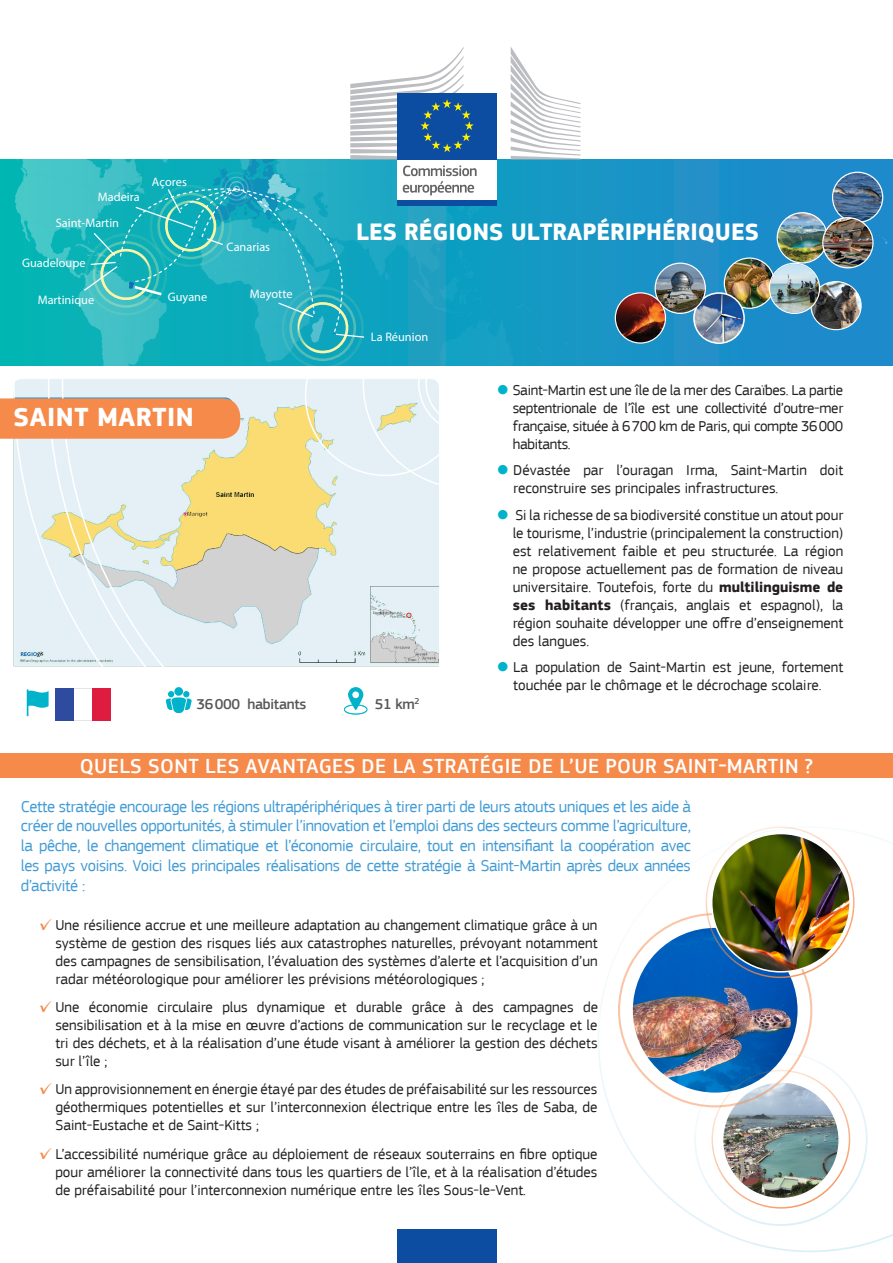
<style>
.page{position:relative;width:893px;height:1263px;background:#fff}
.page>*{position:absolute;margin:0;border:0;box-sizing:border-box;transform-origin:0 0}
.Lieu{font:700 27px "EC Square Sans Pro";letter-spacing:.02em;color:#fff}
.t1{font:700 24.6px "EC Square Sans Pro";color:#fff}
.Lieu-2{font:500 21px "EC Square Sans Pro";letter-spacing:.02em;color:#fff}
.t2{font:16.5px/19.8px "EC Square Sans Pro";letter-spacing:-.02em;color:#419bd5;text-align:justify}
.t3{font:15px/18px "EC Square Sans Pro";color:#231f20;text-align:justify}
.t4{font:500 15px "EC Square Sans Pro";letter-spacing:-.02em;color:#57585a}
.t5{font:12.3px "EC Square Sans Pro";color:#fff}
.s1{color:#00b3cb}
.s2{font-weight:700}
.s3{font-size:16.5px;color:#f68a4b}
</style>
<div class="page">
<svg style="left:13px;top:47px;width:498px;height:674px"></svg>
<div style="left:0;top:753px;width:893px;height:25px;background:#f68a4b"></div>
<img style="left:0;top:159px;width:654px;height:207px">
<div style="left:654px;top:159px;width:239px;height:207px;background:#1d8cca"></div>
<img style="left:833px;top:172px;width:50px;height:50px">
<div style="left:832px;top:172px;width:51px;height:51px;border:1px solid #fff;border-radius:50%"></div>
<img style="left:724px;top:258px;width:50px;height:50px;border-radius:25px">
<div style="left:724px;top:257px;width:51px;height:52px;border:1px solid #fff;border-radius:50%"></div>
<img style="left:777px;top:212px;width:50px;height:50px;border-radius:25px">
<div style="left:777px;top:212px;width:51px;height:51px;border:1px solid #fff;border-radius:50%"></div>
<img style="left:694px;top:293px;width:50px;height:50px;border-radius:25px">
<div style="left:693px;top:292px;width:52px;height:52px;border:2px solid #fff;border-radius:50%"></div>
<img style="left:811px;top:282px;width:50px;height:48px">
<div style="left:810px;top:281px;width:52px;height:49px;border:1px solid #fff;border-radius:50%"></div>
<img style="left:770px;top:264px;width:49px;height:49px;border-radius:24px">
<img style="left:655px;top:263px;width:50px;height:50px;border-radius:25px">
<div style="left:655px;top:263px;width:51px;height:51px;border:1px solid #fff;border-radius:50%"></div>
<img style="left:615px;top:293px;width:50px;height:50px;border-radius:25px">
<div style="left:615px;top:292px;width:51px;height:52px;border:1px solid #fff;border-radius:50%"></div>
<div style="left:769px;top:263px;width:51px;height:51px;border:1px solid #fff;border-radius:50%"></div>
<img style="left:823px;top:218px;width:50px;height:50px;border-radius:25px">
<div style="left:822px;top:217px;width:51px;height:51px;border:1px solid #fff;border-radius:50%"></div>
<div style="left:397px;top:157px;width:100px;height:45px;background:#fff"></div>
<div style="left:397px;top:93px;width:100px;height:66px;background:#0d4da1"></div>
<div style="left:397px;top:200px;width:100px;height:6px;background:#0d4da1"></div>
<svg style="left:511px;top:47px;width:70px;height:112px"></svg>
<svg style="left:83px;top:47px;width:394px;height:319px"></svg>
<div style="left:397px;top:1229px;width:100px;height:34px;background:#0d4da1"></div>
<img style="left:598px;top:829px;width:295px;height:423px">
<img style="left:712px;top:833px;width:138px;height:139px;border-radius:69px">
<div style="left:0;top:398px;width:240px;height:41px;background:#f68a4b"></div>
<div style="left:174px;top:687px;width:9px;height:9px;background:#00b3cb;border-radius:50%"></div>
<svg style="left:165px;top:691px;width:27px;height:22px"></svg>
<svg style="left:344px;top:687px;width:23px;height:28px"></svg>
<svg style="left:27px;top:689px;width:22px;height:27px"></svg>
<svg style="left:74px;top:688px;width:19px;height:32px"></svg>
<div style="left:56px;top:688px;width:18px;height:32px;background:#2f4b9f"></div>
<div style="left:93px;top:688px;width:18px;height:32px;background:#dd1c3f"></div>
<p class="t5" style="left:98px;top:190px;width:43px">Madeira</p>
<p class="t5" style="left:56px;top:216px;width:65px">Saint-Martin</p>
<p class="t5" style="left:22px;top:255px;width:65px">Guadeloupe</p>
<p class="t5" style="left:38px;top:292px;width:58px">Martinique</p>
<p class="t5" style="left:152px;top:175px;width:36px">Açores</p>
<p class="t5" style="left:168px;top:289px;width:41px">Guyane</p>
<p class="t5" style="left:227px;top:239px;width:45px">Canarias</p>
<p class="t5" style="left:250px;top:287px;width:44px">Mayotte</p>
<p class="Lieu" style="left:14px;top:400px;width:182px">SAINT MARTIN</p>
<p class="t1" style="left:356px;top:217px;width:404px">LES RÉGIONS ULTRAPÉRIPHÉRIQUES</p>
<p class="t5" style="left:371px;top:330px;width:59px">La Réunion</p>
<p class="t3" style="left:513px;top:381px;width:332px;text-indent:-16px"><span class="s1">●</span> Saint-Martin est une île de la mer des Caraïbes. La partie septentrionale de l’île est une collectivité d’outre-mer française, située à 6700 km de Paris, qui compte 36000 habitants.</p>
<p class="t3" style="left:513px;top:461px;width:331px;text-indent:-17px"><span class="s1">●</span> Dévastée par l’ouragan Irma, Saint-Martin doit reconstruire ses principales infrastructures.</p>
<p class="t3" style="left:513px;top:506px;width:332px;text-indent:-16px"><span class="s1">●</span> Si la richesse de sa biodiversité constitue un atout pour le tourisme, l’industrie (principalement la construction) est relativement faible et peu structurée. La région ne propose actuellement pas de formation de niveau universitaire. Toutefois, forte du <span class="s2">multilinguisme de ses habitants</span> (français, anglais et espagnol), la région souhaite développer une offre d’enseignement des langues.</p>
<p class="t3" style="left:497px;top:658px;width:348px;text-align:center"><span class="s1">●</span> La population de Saint-Martin est jeune, fortement touchée par le chômage et le décrochage scolaire.</p>
<p class="t4" style="left:197px;top:696px;width:111px">36000 habitants</p>
<p class="t4" style="left:375px;top:696px;width:46px">51 km<sup>2</sup></p>
<p class="Lieu-2" style="left:80px;top:754px;width:735px">QUELS SONT LES AVANTAGES DE LA STRATÉGIE DE L’UE POUR SAINT-MARTIN ?</p>
<p class="t2" style="left:21px;top:796px;width:672px">Cette stratégie encourage les régions ultrapériphériques à tirer parti de leurs atouts uniques et les aide à créer de nouvelles opportunités, à stimuler l’innovation et l’emploi dans des secteurs comme l’agriculture, la pêche, le changement climatique et l’économie circulaire, tout en intensifiant la coopération avec les pays voisins. Voici les principales réalisations de cette stratégie à Saint-Martin après deux années d’activité :</p>
<p class="t3" style="left:55px;top:916px;width:544px;text-indent:-16px"><span class="s3">✓</span> Une résilience accrue et une meilleure adaptation au changement climatique grâce à un système de gestion des risques liés aux catastrophes naturelles, prévoyant notamment des campagnes de sensibilisation, l’évaluation des systèmes d’alerte et l’acquisition d’un radar météorologique pour améliorer les prévisions météorologiques ;</p>
<p class="t3" style="left:55px;top:998px;width:544px;text-indent:-16px"><span class="s3">✓</span> Une économie circulaire plus dynamique et durable grâce à des campagnes de sensibilisation et à la mise en œuvre d’actions de communication sur le recyclage et le tri des déchets, et à la réalisation d’une étude visant à améliorer la gestion des déchets sur l’île ;</p>
<p class="t3" style="left:55px;top:1080px;width:544px;text-indent:-16px"><span class="s3">✓</span> Un approvisionnement en énergie étayé par des études de préfaisabilité sur les ressources géothermiques potentielles et sur l’interconnexion électrique entre les îles de Saba, de Saint-Eustache et de Saint-Kitts ;</p>
<p class="t3" style="left:55px;top:1145px;width:544px;text-indent:-16px"><span class="s3">✓</span> L’accessibilité numérique grâce au déploiement de réseaux souterrains en fibre optique pour améliorer la connectivité dans tous les quartiers de l’île, et à la réalisation d’études de préfaisabilité pour l’interconnexion numérique entre les îles Sous-le-Vent.</p>
</div>
